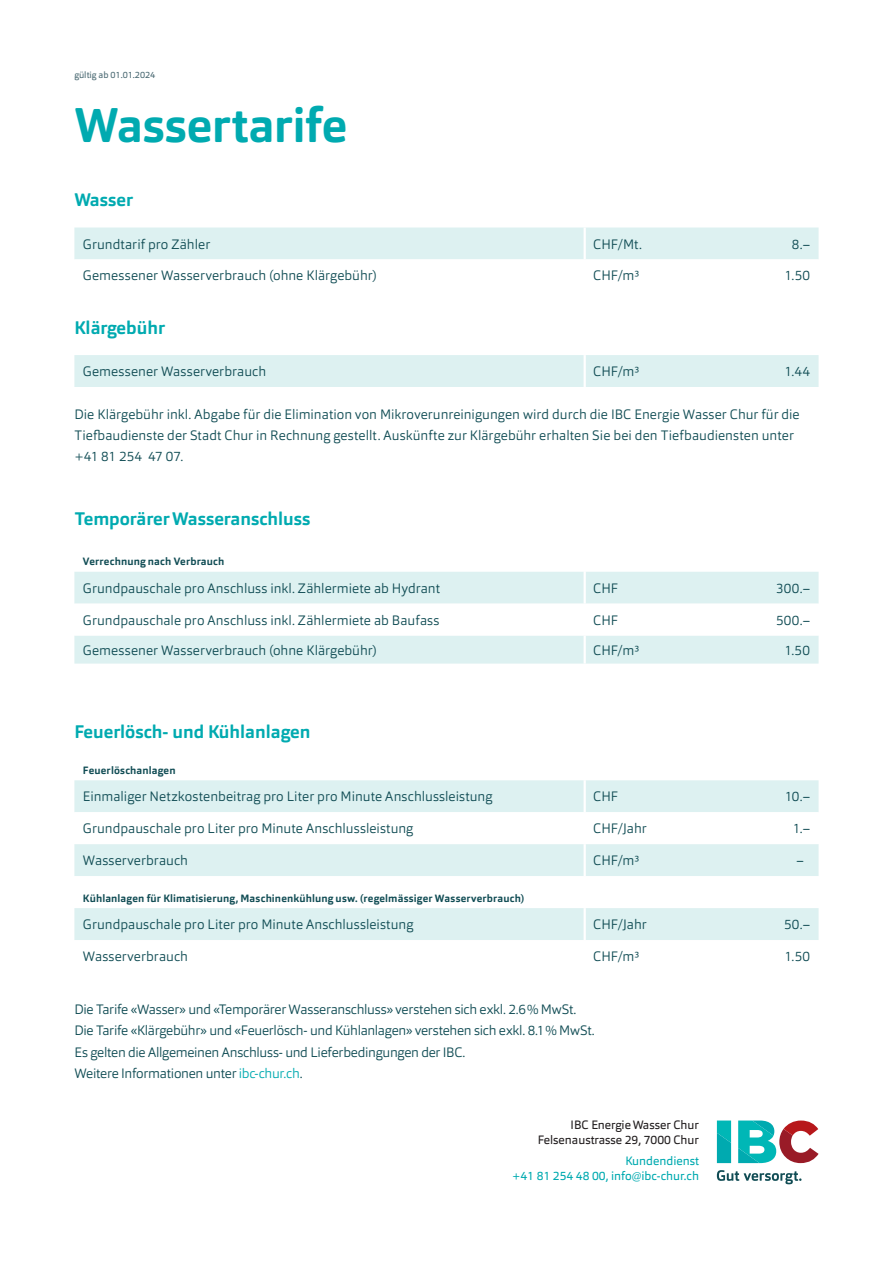
<style>
.page{position:relative;width:893px;height:1263px;background:#fff}
.page>*{position:absolute;margin:0;border:0;box-sizing:border-box;transform-origin:0 0}
.t1{font:700 48px "Orgon";letter-spacing:-.005em;color:#00aab0}
.t2{font:700 18px "Orgon";color:#00aab0}
.t3{font:300 13.5px/21.3px "Orgon";color:#104c54}
.t4{font:300 13.5px/21.3px "Orgon";letter-spacing:-.02em;color:#104c54}
.t5{font:12px/15px "Orgon";color:#231f20;text-align:right}
.t6{font:12px/15px "Orgon";color:#00aab0;text-align:right}
.t7{font:700 10.5px "Orgon";letter-spacing:.015em;color:#104c54}
.t8{font:9px "Orgon";color:#4a6972}
.s1{color:#00aab0}
</style>
<div class="page">
<div style="left:74px;top:227px;width:745px;height:32px;background:#ddf1f1"></div>
<hr style="left:584px;top:227px;width:2px;height:32px;background:#fff">
<div style="left:74px;top:572px;width:745px;height:92px;background:#ddf1f1"></div>
<svg style="left:74px;top:604px;width:745px;height:31px"></svg>
<hr style="left:584px;top:572px;width:2px;height:32px;background:#fff">
<hr style="left:584px;top:635px;width:2px;height:29px;background:#fff">
<div style="left:74px;top:780px;width:745px;height:32px;background:#ddf1f1"></div>
<svg style="left:74px;top:844px;width:745px;height:96px;fill:#ddf1f1"></svg>
<hr style="left:584px;top:780px;width:2px;height:32px;background:#fff">
<hr style="left:584px;top:844px;width:2px;height:32px;background:#fff">
<hr style="left:584px;top:876px;width:2px;height:32px;background:#fff">
<hr style="left:584px;top:908px;width:2px;height:32px;background:#fff">
<div style="left:74px;top:355px;width:745px;height:32px;background:#ddf1f1"></div>
<hr style="left:584px;top:355px;width:2px;height:32px;background:#fff">
<svg style="left:717px;top:1120px;width:14px;height:43px"></svg>
<svg style="left:738px;top:1120px;width:81px;height:43px"></svg>
<svg style="left:717px;top:1170px;width:84px;height:14px"></svg>
<p class="t8" style="left:74px;top:69px;width:82px">gültig ab 01.01.2024</p>
<h1 class="t1" style="left:74px;top:95px;width:274px">Wassertarife</h1>
<h2 class="t2" style="left:74px;top:188px;width:60px">Wasser</h2>
<p class="t3" style="left:83px;top:233px;width:129px">Grundtarif pro Zähler</p>
<p class="t3" style="left:593px;top:233px;width:50px">CHF/Mt.</p>
<p class="t3" style="left:792px;top:233px;width:20px">8.–</p>
<p class="t3" style="left:83px;top:265px;width:295px">Gemessener Wasserverbrauch (ohne Klärgebühr)</p>
<p class="t3" style="left:593px;top:265px;width:48px">CHF/m3</p>
<p class="t3" style="left:784px;top:265px;width:27px">1.50</p>
<h2 class="t2" style="left:74px;top:316px;width:92px">Klärgebühr</h2>
<p class="t3" style="left:83px;top:361px;width:185px">Gemessener Wasserverbrauch</p>
<p class="t3" style="left:593px;top:361px;width:48px">CHF/m3</p>
<p class="t3" style="left:784px;top:361px;width:27px">1.44</p>
<p class="t3" style="left:74px;top:403px;width:727px">Die Klärgebühr inkl. Abgabe für die Elimination von Mikroverunreinigungen wird durch die IBC Energie Wasser Chur für die<br>Tiefbaudienste der Stadt Chur in Rechnung gestellt. Auskünfte zur Klärgebühr erhalten Sie bei den Tiefbaudiensten unter +41 81 254 47 07.</p>
<h2 class="t2" style="left:74px;top:507px;width:238px">Temporärer Wasseranschluss</h2>
<p class="t7" style="left:83px;top:555px;width:143px">Verrechnung nach Verbrauch</p>
<p class="t3" style="left:83px;top:577px;width:359px">Grundpauschale pro Anschluss inkl. Zählermiete ab Hydrant</p>
<p class="t3" style="left:593px;top:577px;width:26px">CHF</p>
<p class="t3" style="left:776px;top:577px;width:35px">300.–</p>
<p class="t3" style="left:83px;top:609px;width:358px">Grundpauschale pro Anschluss inkl. Zählermiete ab Baufass</p>
<p class="t3" style="left:593px;top:609px;width:26px">CHF</p>
<p class="t3" style="left:776px;top:609px;width:36px">500.–</p>
<p class="t3" style="left:83px;top:639px;width:295px">Gemessener Wasserverbrauch (ohne Klärgebühr)</p>
<p class="t3" style="left:593px;top:639px;width:48px">CHF/m3</p>
<p class="t3" style="left:784px;top:639px;width:27px">1.50</p>
<h2 class="t2" style="left:74px;top:720px;width:238px">Feuerlösch- und Kühlanlagen</h2>
<p class="t7" style="left:83px;top:763px;width:94px">Feuerlöschanlagen</p>
<p class="t3" style="left:83px;top:786px;width:411px">Einmaliger Netzkostenbeitrag pro Liter pro Minute Anschlussleistung</p>
<p class="t3" style="left:593px;top:786px;width:26px">CHF</p>
<p class="t3" style="left:785px;top:786px;width:27px">10.–</p>
<p class="t3" style="left:83px;top:818px;width:332px">Grundpauschale pro Liter pro Minute Anschlussleistung</p>
<p class="t3" style="left:593px;top:818px;width:55px">CHF/Jahr</p>
<p class="t3" style="left:793px;top:818px;width:19px">1.–</p>
<p class="t3" style="left:83px;top:850px;width:107px">Wasserverbrauch</p>
<p class="t3" style="left:593px;top:850px;width:48px">CHF/m3</p>
<p class="t3" style="left:796px;top:850px;width:9px">–</p>
<p class="t7" style="left:83px;top:891px;width:443px">Kühlanlagen für Klimatisierung, Maschinenkühlung usw. (regelmässiger Wasserverbrauch)</p>
<p class="t3" style="left:83px;top:914px;width:332px">Grundpauschale pro Liter pro Minute Anschlussleistung</p>
<p class="t3" style="left:593px;top:914px;width:55px">CHF/Jahr</p>
<p class="t3" style="left:784px;top:914px;width:27px">50.–</p>
<p class="t3" style="left:83px;top:946px;width:107px">Wasserverbrauch</p>
<p class="t3" style="left:593px;top:946px;width:48px">CHF/m3</p>
<p class="t3" style="left:784px;top:946px;width:27px">1.50</p>
<p class="t4" style="left:74px;top:999px;width:522px">Die Tarife «Wasser» und «Temporärer Wasseranschluss» verstehen sich exkl. 2.6% MwSt.<br>Die Tarife «Klärgebühr» und «Feuerlösch- und Kühlanlagen» verstehen sich exkl. 8.1% MwSt.<br>Es gelten die Allgemeinen Anschluss- und Lieferbedingungen der IBC.<br>Weitere Informationen unter <span class="s1">ibc-chur.ch</span>.</p>
<p class="t5" style="left:538px;top:1117px;width:163px">IBC Energie Wasser Chur<br>Felsenaustrasse 29, 7000 Chur</p>
<p class="t6" style="left:512px;top:1153px;width:189px">Kundendienst<br>+41 81 254 48 00, info@ibc-chur.ch</p>
</div>
